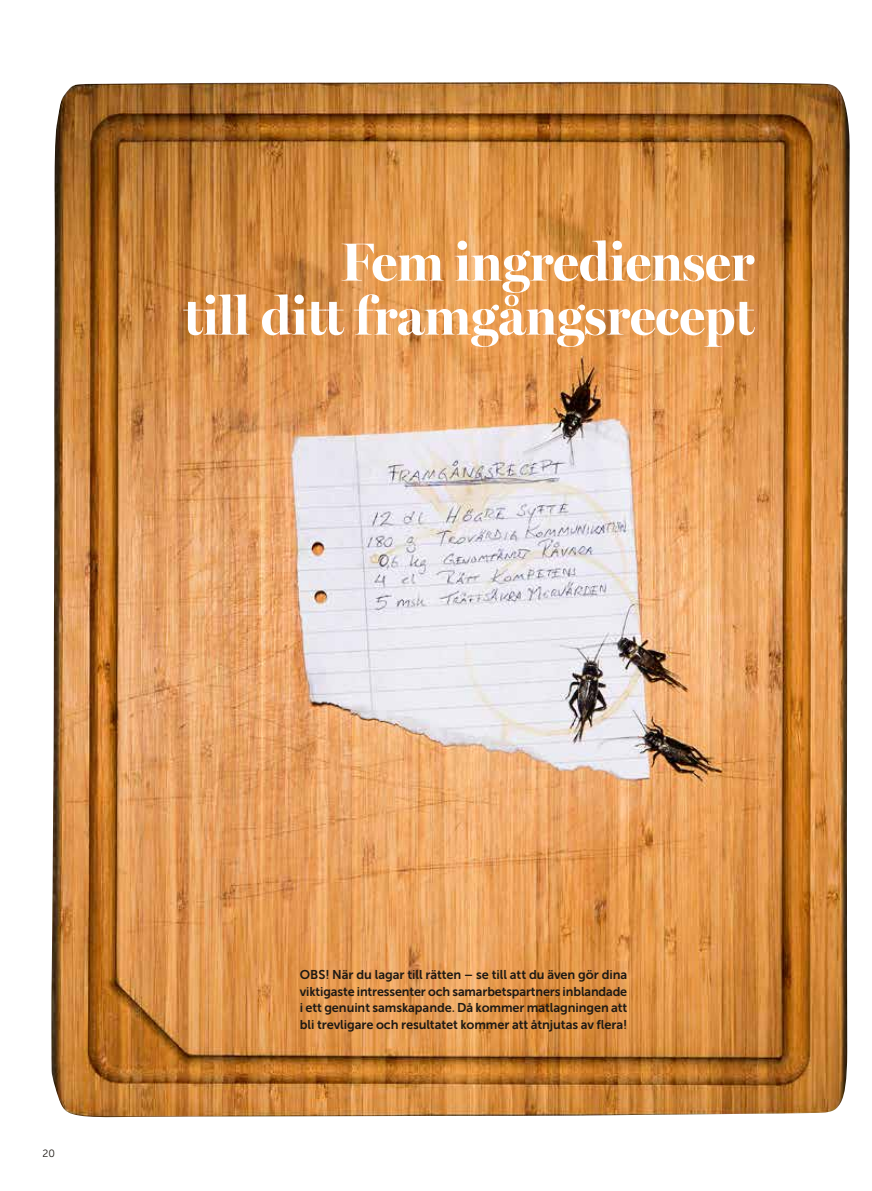
<style>
.page{position:relative;width:872px;height:1191px;background:#fff}
.page>*{position:absolute;margin:0;border:0;box-sizing:border-box;transform-origin:0 0}
.rubrik_1{font:700 54px "Miller Banner";color:#fff}
.Intro_Bru{font:600 12.75px/16.5px "Museo Residence Sans";letter-spacing:-.005em;color:#1d1914;text-align:justify}
.t1{font:10.5px "Museo Residence Sans";color:#1d1914}
</style>
<div class="page">
<img style="left:51px;top:82px;width:799px;height:1035px">
<p class="rubrik_1" style="left:341px;top:229px;width:415px">Fem ingredienser</p>
<p class="rubrik_1" style="left:184px;top:283px;width:571px">till ditt framgångsrecept</p>
<p class="t1" style="left:43px;top:1147px;width:14px">20</p>
<p class="Intro_Bru" style="left:300px;top:966px;width:329px">OBS! När du lagar till rätten – se till att du även gör dina viktigaste intressenter och samarbetspartners inblandade i ett genuint samskapande. Då kommer matlagningen att bli trevligare och resultatet kommer att åtnjutas av flera!</p>
</div>
